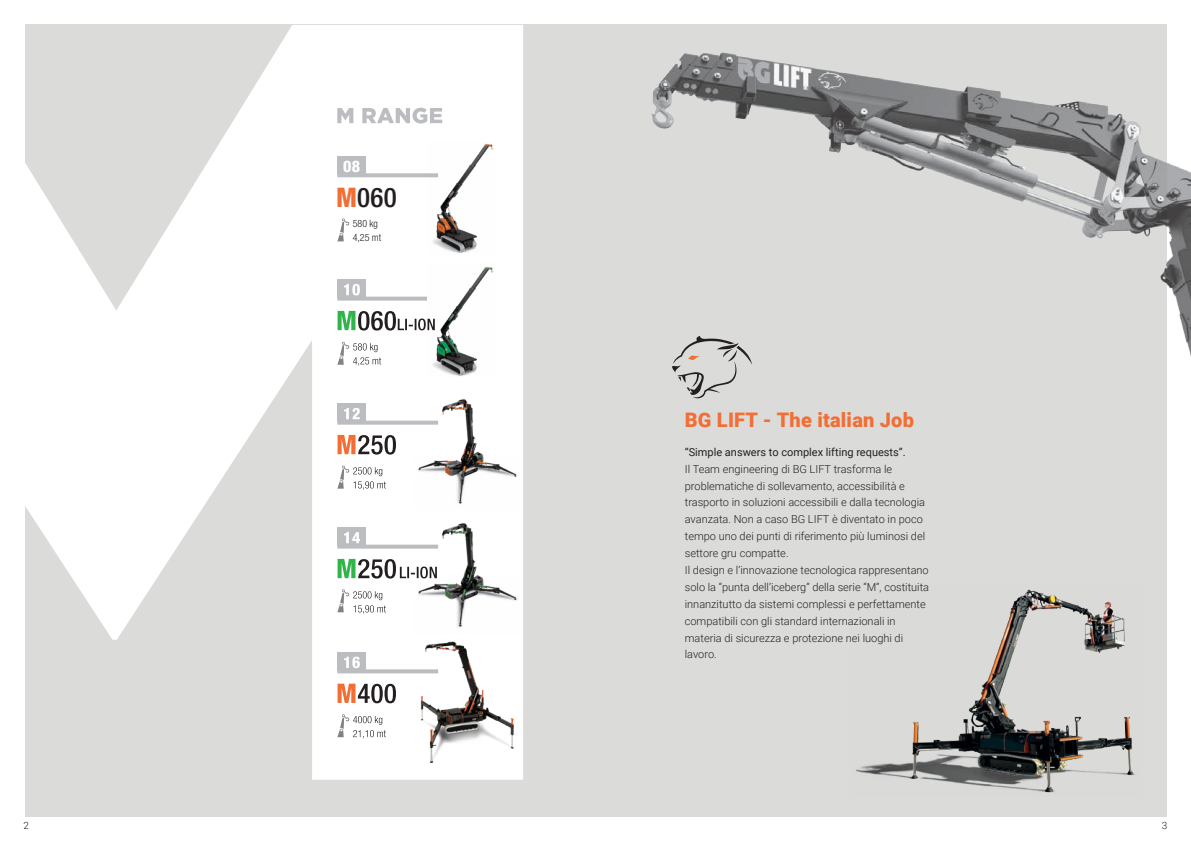
<style>
.page{position:relative;width:1191px;height:842px;background:#fff}
.page>*{position:absolute;margin:0;border:0;box-sizing:border-box;transform-origin:0 0}
.t1{font:500 condensed 27px "Helvetica Neue LT Pro";color:#231f20}
.t2{font:900 20px "Roboto";letter-spacing:.01em;color:#f26e35}
.t3{font:800 condensed 16px "Helvetica Neue LT Pro";color:#fff}
.t4{font:300 11px/16.9px "Roboto";color:#231f20}
.t5{font:11px "Roboto";color:#231f20}
.t6{font:300 condensed 10px/14px "Helvetica Neue LT Pro";color:#231f20}
.t7{font:300 10px "Roboto";color:#231f20}
.s1{font-weight:800;color:#f26e35}
</style>
<div class="page">
<div style="left:25px;top:25px;width:1141px;height:792px;background:#dbdcda"></div>
<svg style="left:25px;top:25px;width:498px;height:755px;fill:#fff"></svg>
<img style="left:558px;top:24px;width:633px;height:387px">
<svg style="left:337px;top:669px;width:82px;height:4px"></svg>
<div style="left:337px;top:652px;width:29px;height:19px;background:#bcbdc0"></div>
<svg style="left:337px;top:684px;width:59px;height:19px"></svg>
<svg style="left:337px;top:714px;width:49px;height:24px"></svg>
<svg style="left:344px;top:657px;width:16px;height:11px"></svg>
<svg style="left:337px;top:421px;width:80px;height:4px"></svg>
<svg style="left:337px;top:435px;width:59px;height:20px"></svg>
<div style="left:337px;top:403px;width:29px;height:19px;background:#bcbdc0"></div>
<svg style="left:344px;top:408px;width:16px;height:11px"></svg>
<svg style="left:337px;top:465px;width:49px;height:25px"></svg>
<svg style="left:337px;top:545px;width:80px;height:4px"></svg>
<svg style="left:337px;top:559px;width:80px;height:20px;background:#a6bba9"></svg>
<div style="left:337px;top:527px;width:29px;height:19px;background:#bcbdc0"></div>
<svg style="left:344px;top:532px;width:16px;height:11px"></svg>
<svg style="left:337px;top:589px;width:49px;height:25px"></svg>
<svg style="left:337px;top:218px;width:12px;height:23px"></svg>
<svg style="left:337px;top:297px;width:90px;height:4px"></svg>
<div style="left:337px;top:279px;width:29px;height:19px;background:#bcbdc0"></div>
<svg style="left:344px;top:284px;width:16px;height:11px"></svg>
<svg style="left:337px;top:342px;width:44px;height:24px"></svg>
<svg style="left:337px;top:108px;width:105px;height:15px;background:#d8d8da"></svg>
<svg style="left:672px;top:336px;width:80px;height:62px"></svg>
<img style="left:856px;top:589px;width:279px;height:204px">
<img style="left:427px;top:142px;width:68px;height:113px">
<img style="left:427px;top:265px;width:68px;height:113px">
<svg style="left:337px;top:173px;width:101px;height:4px"></svg>
<div style="left:337px;top:156px;width:29px;height:19px;background:#bcbdc0"></div>
<svg style="left:337px;top:311px;width:98px;height:20px;background:#a6b6a8"></svg>
<img style="left:414px;top:454px;width:105px;height:56px">
<img style="left:417px;top:396px;width:100px;height:108px">
<img style="left:414px;top:578px;width:105px;height:56px">
<img style="left:417px;top:520px;width:100px;height:108px">
<img style="left:419px;top:636px;width:102px;height:131px">
<h3 class="t3" style="left:343px;top:156px;width:19px">08</h3>
<h1 class="t1" style="left:336px;top:181px;width:62px"><span class="s1">M</span>060</h1>
<p class="t6" style="left:353px;top:216px;width:30px">580 kg<br>4,25 mt</p>
<h2 class="t2" style="left:685px;top:406px;width:231px">BG LIFT - The italian Job</h2>
<p class="t5" style="left:685px;top:444px;width:222px">“Simple answers to complex lifting requests”.</p>
<p class="t4" style="left:685px;top:460px;width:246px">Il Team engineering di BG LIFT trasforma le problematiche di sollevamento, accessibilità e trasporto in soluzioni accessibili e dalla tecnologia avanzata. Non a caso BG LIFT è diventato in poco tempo uno dei punti di riferimento più luminosi del settore gru compatte.<br>Il design e l’innovazione tecnologica rappresentano solo la “punta dell’iceberg” della serie “M”, costituita innanzitutto da sistemi complessi e perfettamente compatibili con gli standard internazionali in materia di sicurezza e protezione nei luoghi di lavoro.</p>
<p class="t7" style="left:23px;top:819px;width:7px">2</p>
<p class="t7" style="left:1162px;top:819px;width:7px">3</p>
</div>
